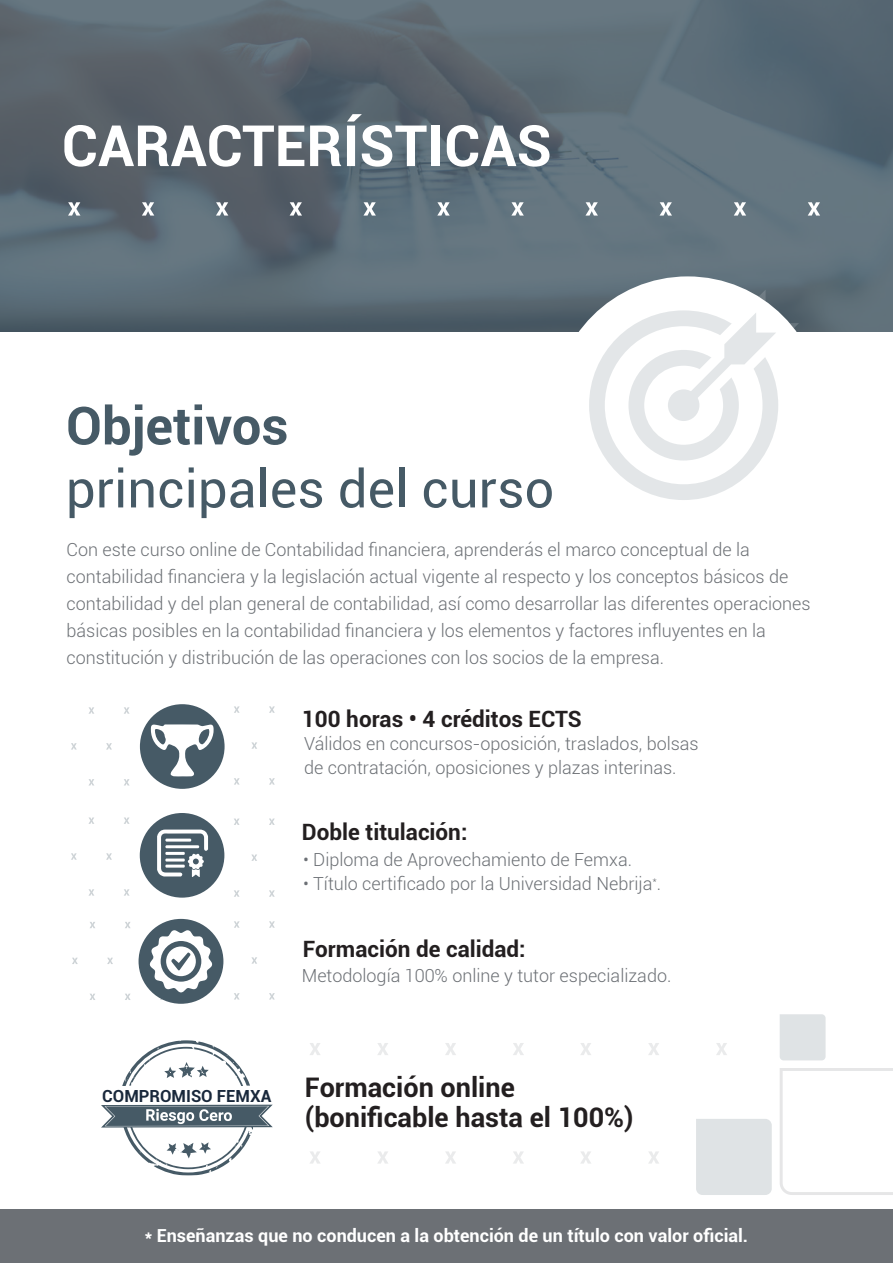
<style>
.page{position:relative;width:893px;height:1263px;background:#fff}
.page>*{position:absolute;margin:0;border:0;box-sizing:border-box;transform-origin:0 0}
.t1{font:700 57px "Roboto";color:#fff}
.t2{font:52.5px "Roboto";color:#465a66}
.t3{font:700 52.5px "Roboto";color:#465a66}
.t4{font:700 27px "Roboto";color:#231f20}
.t5{font:700 22.5px "Roboto";color:#231f20}
.t6{font:300 18px/27px "Roboto";color:#6c7075}
.t7{font:700 18px "Roboto";color:#fff}
.t8{font:700 16.65px "Roboto";color:#19283b}
</style>
<div class="page">
<svg style="left:0;top:0;width:893px;height:332px"></svg>
<svg style="left:68px;top:202px;width:12px;height:14px"></svg>
<svg style="left:142px;top:202px;width:12px;height:14px"></svg>
<svg style="left:216px;top:202px;width:12px;height:14px"></svg>
<svg style="left:290px;top:202px;width:12px;height:14px"></svg>
<svg style="left:363px;top:202px;width:13px;height:14px"></svg>
<svg style="left:437px;top:202px;width:13px;height:14px"></svg>
<svg style="left:585px;top:202px;width:13px;height:14px"></svg>
<svg style="left:511px;top:202px;width:13px;height:14px"></svg>
<svg style="left:808px;top:202px;width:12px;height:14px"></svg>
<svg style="left:734px;top:202px;width:12px;height:14px"></svg>
<svg style="left:660px;top:202px;width:12px;height:14px"></svg>
<div style="left:553px;top:276px;width:269px;height:270px;background:#fff;border-radius:50%"></div>
<svg style="left:589px;top:290px;width:210px;height:210px"></svg>
<div style="left:668px;top:389px;width:31px;height:32px;background:#e3e6e8;border-radius:50%"></div>
<svg style="left:269px;top:778px;width:6px;height:7px"></svg>
<svg style="left:234px;top:778px;width:6px;height:7px"></svg>
<svg style="left:269px;top:706px;width:6px;height:7px"></svg>
<svg style="left:234px;top:706px;width:6px;height:7px"></svg>
<svg style="left:251px;top:742px;width:6px;height:7px"></svg>
<svg style="left:269px;top:890px;width:6px;height:7px"></svg>
<svg style="left:234px;top:890px;width:6px;height:7px"></svg>
<svg style="left:269px;top:818px;width:6px;height:7px"></svg>
<svg style="left:234px;top:818px;width:6px;height:7px"></svg>
<svg style="left:251px;top:854px;width:6px;height:7px"></svg>
<svg style="left:269px;top:993px;width:6px;height:6px"></svg>
<svg style="left:234px;top:993px;width:6px;height:6px"></svg>
<svg style="left:269px;top:921px;width:6px;height:7px"></svg>
<svg style="left:234px;top:921px;width:6px;height:7px"></svg>
<svg style="left:251px;top:957px;width:6px;height:7px"></svg>
<svg style="left:122px;top:1040px;width:128px;height:46px"></svg>
<svg style="left:101px;top:1105px;width:172px;height:70px"></svg>
<div style="left:140px;top:704px;width:85px;height:85px;background:#465a66;border-radius:50%"></div>
<div style="left:140px;top:813px;width:84px;height:85px;background:#465a66;border-radius:50%"></div>
<svg style="left:157px;top:829px;width:51px;height:48px"></svg>
<div style="left:139px;top:919px;width:84px;height:85px;background:#465a66;border-radius:50%"></div>
<div style="left:0;top:1209px;width:893px;height:54px;background:#6c7075"></div>
<svg style="left:88px;top:707px;width:6px;height:7px"></svg>
<svg style="left:124px;top:707px;width:6px;height:7px"></svg>
<svg style="left:89px;top:779px;width:5px;height:6px"></svg>
<svg style="left:124px;top:779px;width:6px;height:6px"></svg>
<svg style="left:106px;top:743px;width:6px;height:6px"></svg>
<svg style="left:71px;top:743px;width:6px;height:6px"></svg>
<svg style="left:141px;top:724px;width:74px;height:52px"></svg>
<svg style="left:88px;top:817px;width:6px;height:7px"></svg>
<svg style="left:124px;top:817px;width:6px;height:7px"></svg>
<svg style="left:88px;top:889px;width:6px;height:7px"></svg>
<svg style="left:124px;top:889px;width:6px;height:7px"></svg>
<svg style="left:106px;top:853px;width:6px;height:7px"></svg>
<svg style="left:71px;top:853px;width:6px;height:7px"></svg>
<svg style="left:90px;top:922px;width:5px;height:6px"></svg>
<svg style="left:125px;top:922px;width:6px;height:6px"></svg>
<svg style="left:90px;top:994px;width:5px;height:6px"></svg>
<svg style="left:125px;top:994px;width:6px;height:6px"></svg>
<svg style="left:107px;top:958px;width:6px;height:6px"></svg>
<svg style="left:72px;top:958px;width:6px;height:6px"></svg>
<svg style="left:142px;top:930px;width:71px;height:70px"></svg>
<svg style="left:780px;top:1068px;width:113px;height:127px"></svg>
<div style="left:780px;top:1014px;width:46px;height:46px;background:#dfe3e5"></div>
<div style="left:696px;top:1119px;width:76px;height:76px;background:#dfe3e5"></div>
<svg style="left:310px;top:1043px;width:10px;height:12px"></svg>
<svg style="left:378px;top:1043px;width:10px;height:12px"></svg>
<svg style="left:445px;top:1043px;width:11px;height:12px"></svg>
<svg style="left:513px;top:1043px;width:11px;height:12px"></svg>
<svg style="left:581px;top:1043px;width:10px;height:12px"></svg>
<svg style="left:648px;top:1043px;width:11px;height:12px"></svg>
<svg style="left:716px;top:1043px;width:11px;height:12px"></svg>
<svg style="left:310px;top:1151px;width:10px;height:12px"></svg>
<svg style="left:378px;top:1151px;width:10px;height:12px"></svg>
<svg style="left:446px;top:1151px;width:10px;height:12px"></svg>
<svg style="left:513px;top:1151px;width:10px;height:12px"></svg>
<svg style="left:581px;top:1151px;width:10px;height:12px"></svg>
<svg style="left:649px;top:1151px;width:10px;height:12px"></svg>
<h1 class="t1" style="left:62px;top:106px;width:492px">CARACTERÍSTICAS</h1>
<h2 class="t3" style="left:66px;top:389px;width:224px">Objetivos</h2>
<h2 class="t2" style="left:66px;top:452px;width:490px">principales del curso</h2>
<p class="t6" style="left:67px;top:535px;width:745px">Con este curso online de Contabilidad financiera, aprenderás el marco conceptual de la contabilidad financiera y la legislación actual vigente al respecto y los conceptos básicos de contabilidad y del plan general de contabilidad, así como desarrollar las diferentes operaciones básicas posibles en la contabilidad financiera y los elementos y factores influyentes en la constitución y distribución de las operaciones con los socios de la empresa.</p>
<p class="t5" style="left:302px;top:704px;width:281px">100 horas • 4 créditos ECTS</p>
<p class="t6" style="left:304px;top:731px;width:396px;line-height:24px">Válidos en concursos-oposición, traslados, bolsas de contratación, oposiciones y plazas interinas.</p>
<p class="t5" style="left:302px;top:816px;width:167px">Doble titulación:</p>
<p class="t6" style="left:303px;top:845px;width:330px">• Diploma de Aprovechamiento de Femxa.</p>
<p class="t6" style="left:303px;top:869px;width:360px">• Título certificado por la Universidad Nebrija<sup>*</sup>.</p>
<p class="t5" style="left:303px;top:933px;width:224px">Formación de calidad:</p>
<p class="t6" style="left:302px;top:961px;width:371px">Metodología 100% online y tutor especializado.</p>
<p class="t8" style="left:102px;top:1084px;width:414px">COMPROMISO FEMXA <sup>Formación</sup> <sup>online</sup></p>
<h3 class="t4" style="left:305px;top:1098px;width:330px">(bonificable hasta el 100%)</h3>
<p class="t7" style="left:145px;top:1223px;width:605px">* Enseñanzas que no conducen a la obtención de un título con valor oficial.</p>
</div>
